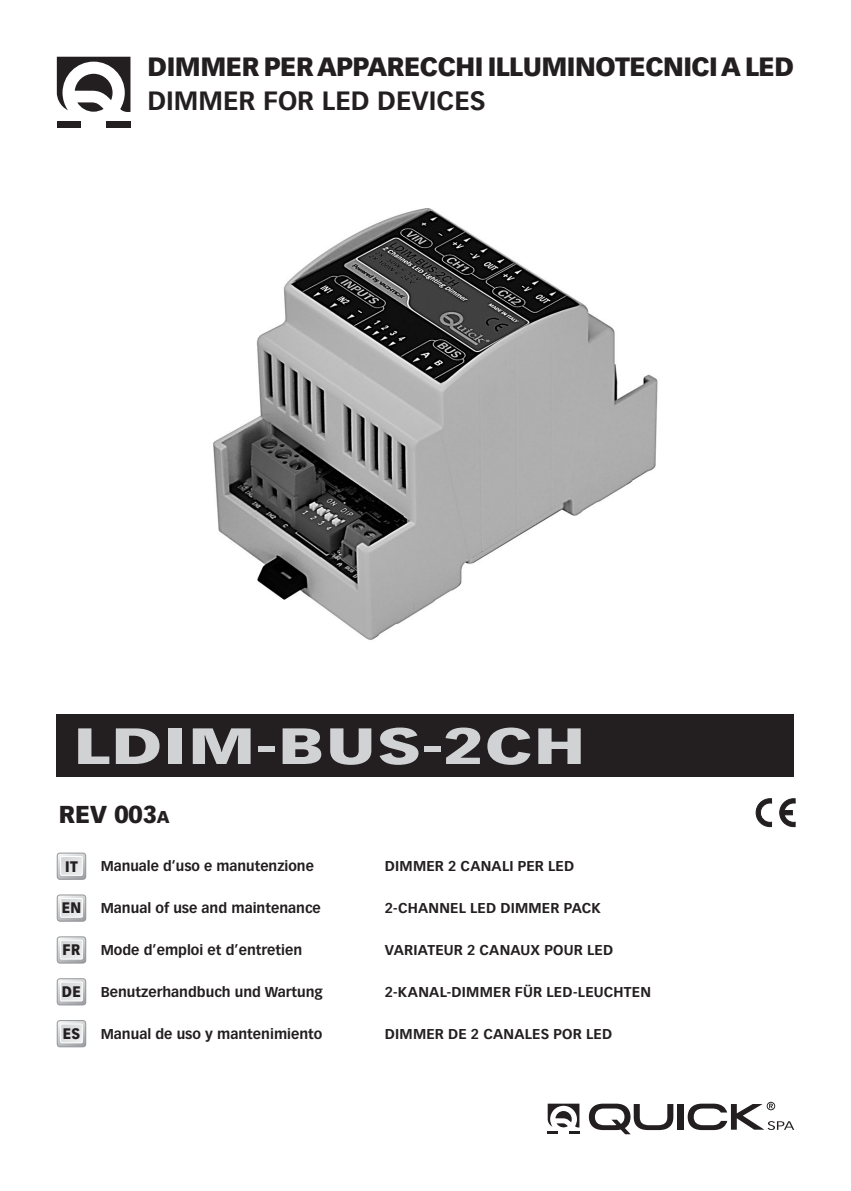
<style>
.page{position:relative;width:851px;height:1191px;background:#fff}
.page>*{position:absolute;margin:0;border:0;box-sizing:border-box;transform-origin:0 0}
.t1{font:900 50px "Vectora LH";letter-spacing:.02em;color:#d1d2d4;scale:1.35 1}
.t2{font:900 26px "Vectora LH";letter-spacing:-.02em;color:#231f20}
.t3{font:700 26px "Vectora LH";color:#231f20}
.t4{font:900 24px "Vectora LH";color:#231f20}
.t5{font:900 15px "Vectora LH";letter-spacing:.025em;color:#231f20;scale:.9 1}
.t6{font:700 14px "Vectora LH";color:#231f20}
.s1{font-size:16.8px}
</style>
<div class="page">
<svg style="left:57px;top:57px;width:73px;height:55px"></svg>
<div style="left:57px;top:121px;width:24px;height:7px;background:#231f20"></div>
<div style="left:106px;top:121px;width:24px;height:7px;background:#231f20"></div>
<div style="left:57px;top:714px;width:737px;height:63px;background:#231f20"></div>
<svg style="left:547px;top:1103px;width:32px;height:31px"></svg>
<svg style="left:588px;top:1103px;width:85px;height:31px"></svg>
<div style="left:677px;top:1104px;width:7px;height:25px;background:#231f20"></div>
<svg style="left:687px;top:1101px;width:107px;height:29px"></svg>
<img style="left:213px;top:208px;width:445px;height:432px">
<div style="left:57px;top:852px;width:29px;height:27px;border:1px solid #939598;border-radius:3px"></div>
<svg style="left:57px;top:853px;width:29px;height:26px"></svg>
<div style="left:60px;top:856px;width:23px;height:20px;border:1px solid #fff"></div>
<div style="left:57px;top:894px;width:29px;height:27px;border:1px solid #939598;border-radius:3px"></div>
<svg style="left:57px;top:895px;width:29px;height:26px"></svg>
<div style="left:60px;top:898px;width:23px;height:19px;border:1px solid #fff"></div>
<div style="left:57px;top:936px;width:29px;height:27px;border:1px solid #939598;border-radius:3px"></div>
<svg style="left:57px;top:937px;width:29px;height:26px"></svg>
<div style="left:60px;top:939px;width:23px;height:20px;border:1px solid #fff"></div>
<svg style="left:57px;top:978px;width:29px;height:27px"></svg>
<div style="left:60px;top:981px;width:23px;height:20px;border:1px solid #fff"></div>
<div style="left:57px;top:1020px;width:29px;height:27px;border:1px solid #939598;border-radius:3px"></div>
<svg style="left:57px;top:1020px;width:29px;height:26px"></svg>
<div style="left:60px;top:1023px;width:23px;height:20px;border:1px solid #fff"></div>
<svg style="left:755px;top:798px;width:16px;height:28px"></svg>
<svg style="left:779px;top:798px;width:16px;height:28px"></svg>
<h2 class="t2" style="left:147px;top:50px;width:648px">DIMMER PER APPARECCHI ILLUMINOTECNICI A LED</h2>
<h2 class="t3" style="left:147px;top:85px;width:339px">DIMMER FOR LED DEVICES</h2>
<h1 class="t1" style="left:74px;top:715px;width:380px">LDIM-BUS-2CH</h1>
<h3 class="t4" style="left:59px;top:799px;width:112px">REV 003<span class="s1">a</span></h3>
<p class="t5" style="left:65px;top:856px;width:16px">IT</p>
<p class="t5" style="left:62px;top:898px;width:23px">EN</p>
<p class="t5" style="left:63px;top:940px;width:21px">FR</p>
<p class="t5" style="left:62px;top:982px;width:23px">DE</p>
<p class="t5" style="left:63px;top:1024px;width:21px">ES</p>
<p class="t6" style="left:101px;top:858px;width:215px">Manuale d’uso e manutenzione</p>
<p class="t6" style="left:385px;top:858px;width:191px">DIMMER 2 CANALI PER LED</p>
<p class="t6" style="left:101px;top:900px;width:222px">Manual of use and maintenance</p>
<p class="t6" style="left:385px;top:900px;width:217px">2-CHANNEL LED DIMMER PACK</p>
<p class="t6" style="left:101px;top:942px;width:203px">Mode d’emploi et d’entretien</p>
<p class="t6" style="left:385px;top:942px;width:230px">VARIATEUR 2 CANAUX POUR LED</p>
<p class="t6" style="left:101px;top:984px;width:224px">Benutzerhandbuch und Wartung</p>
<p class="t6" style="left:385px;top:984px;width:267px">2-KANAL-DIMMER FÜR LED-LEUCHTEN</p>
<p class="t6" style="left:101px;top:1026px;width:223px">Manual de uso y mantenimiento</p>
<p class="t6" style="left:385px;top:1026px;width:229px">DIMMER DE 2 CANALES POR LED</p>
</div>
